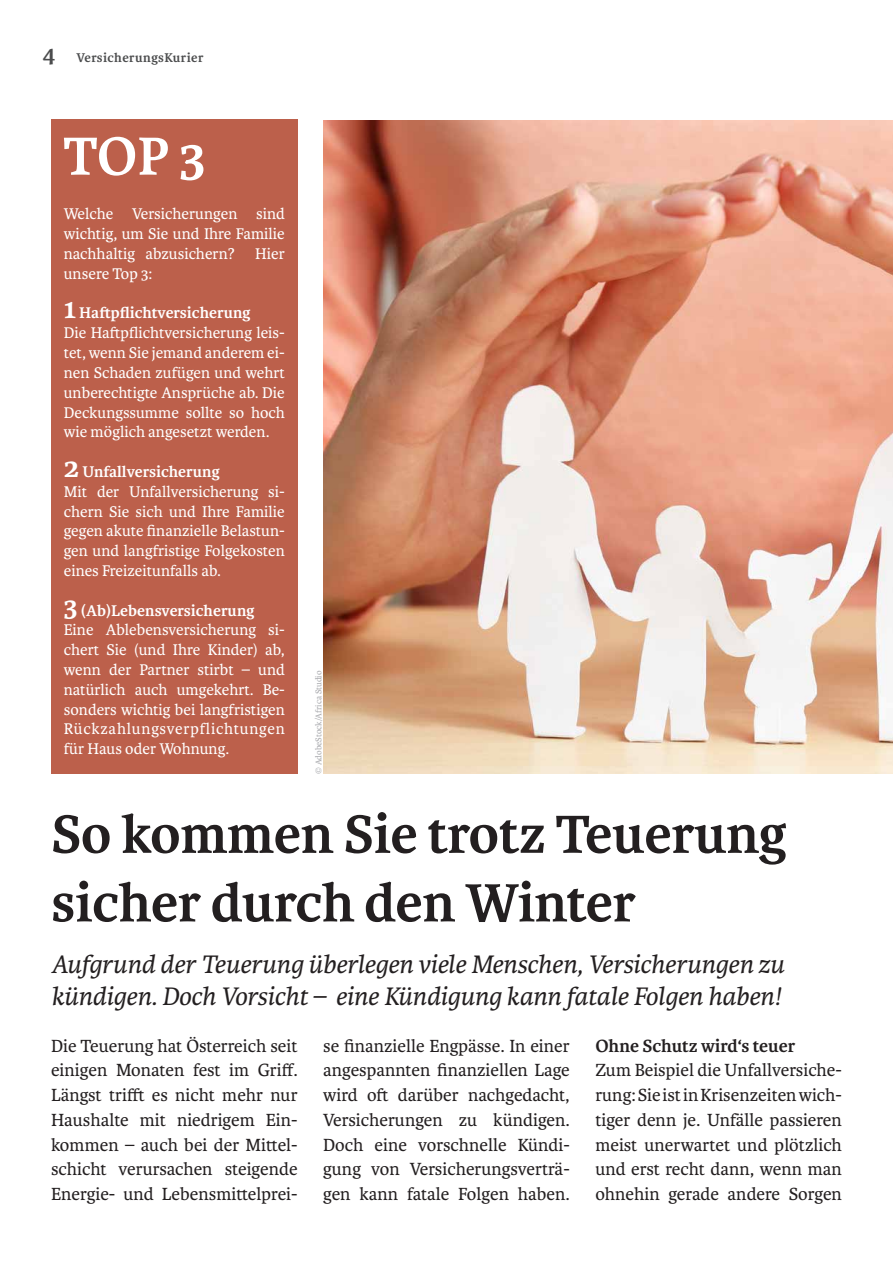
<style>
.page{position:relative;width:893px;height:1263px;background:#fff}
.page>*{position:absolute;margin:0;border:0;box-sizing:border-box;transform-origin:0 0}
.t1{font:700 57.15px/68.6px "Karmina";letter-spacing:-.005em;color:#231f20}
.t2{font:700 57.15px "Karmina";color:#fff}
.t3{font:italic 27px/32.4px "Karmina";letter-spacing:-.01em;color:#231f20}
.t4{font:18.75px/24.8px "Karmina";color:#231f20;text-align:justify}
.t5{font:700 18.75px "Karmina";color:#231f20}
.t6{font:16.5px/19.8px "Karmina";color:#fff}
.t7{font:700 13.5px "Karmina";letter-spacing:.03em;color:#4b4c4d}
.t8{font:9px "Karmina";color:#a8a9ad}
.s1{font-size:25.5px}
.s2{font-weight:700;font-size:30px}
.s3{font-weight:700}
</style>
<div class="page">
<img style="left:323px;top:120px;width:570px;height:654px">
<div style="left:51px;top:119px;width:247px;height:655px;background:#bc604b"></div>
<p class="t7" style="left:43px;top:50px;width:163px"><span class="s1">4</span> VersicherungsKurier</p>
<h1 class="t2" style="left:63px;top:124px;width:145px">TOP 3</h1>
<p class="t6" style="left:64px;top:204px;width:223px;text-align:justify">Welche Versicherungen sind wichtig, um Sie und Ihre Familie nachhaltig abzusichern? Hier unsere Top 3:</p>
<p class="t6" style="left:64px;top:303px;width:223px"><span class="s2">1</span> <span class="s3">Haftpflichtversicherung<br></span>Die Haftpflichtversicherung leis&shy;tet, wenn Sie jemand anderem ei&shy;nen Schaden zufügen und wehrt unberechtigte Ansprüche ab. Die<br>Deckungssumme sollte so hoch wie möglich angesetzt werden.</p>
<p class="t6" style="left:64px;top:462px;width:223px"><span class="s2">2</span> <span class="s3">Unfallversicherung<br></span>Mit der Unfallversicherung si&shy;chern Sie sich und Ihre Familie gegen akute finanzielle Belastun&shy;gen und langfristige Folgekosten eines Freizeitunfalls ab.</p>
<p class="t6" style="left:64px;top:600px;width:223px"><span class="s2">3</span> <span class="s3">(Ab)Lebensversicherung<br></span>Eine Ablebensversicherung si&shy;chert Sie (und Ihre Kinder) ab, wenn der Partner stirbt – und natürlich auch umgekehrt. Be&shy;sonders wichtig bei langfristigen<br>Rückzahlungsverpflichtungen für Haus oder Wohnung.</p>
<p class="t8" style="left:313px;top:774px;width:105px;rotate:-90deg">© AdobeStock/Africa Studio</p>
<h1 class="t1" style="left:51px;top:801px;width:737px">So kommen Sie trotz Teuerung sicher durch den Winter</h1>
<h2 class="t3" style="left:51px;top:948px;width:735px">Aufgrund der Teuerung überlegen viele Menschen, Versicherungen zu kündigen. Doch Vorsicht – eine Kündigung kann fatale Folgen haben!</h2>
<p class="t4" style="left:51px;top:1033px;width:248px">Die Teuerung hat Österreich seit einigen Monaten fest im Griff.<br>Längst trifft es nicht mehr nur Haushalte mit niedrigem Ein&shy;kommen – auch bei der Mittel&shy;schicht verursachen steigende Energie- und Lebensmittelprei-</p>
<p class="t4" style="left:323px;top:1033px;width:248px">se finanzielle Engpässe. In einer angespannten finanziellen Lage wird oft darüber nachgedacht, Versicherungen zu kündigen.<br>Doch eine vorschnelle Kündi&shy;gung von Versicherungsverträ&shy;gen kann fatale Folgen haben.</p>
<p class="t5" style="left:595px;top:1035px;width:202px">Ohne Schutz wird‘s teuer</p>
<p class="t4" style="left:595px;top:1058px;width:248px">Zum Beispiel die Unfallversiche&shy;rung: Sie ist in Krisenzeiten wich&shy;tiger denn je. Unfälle passieren meist unerwartet und plötzlich und erst recht dann, wenn man ohnehin gerade andere Sorgen</p>
</div>
